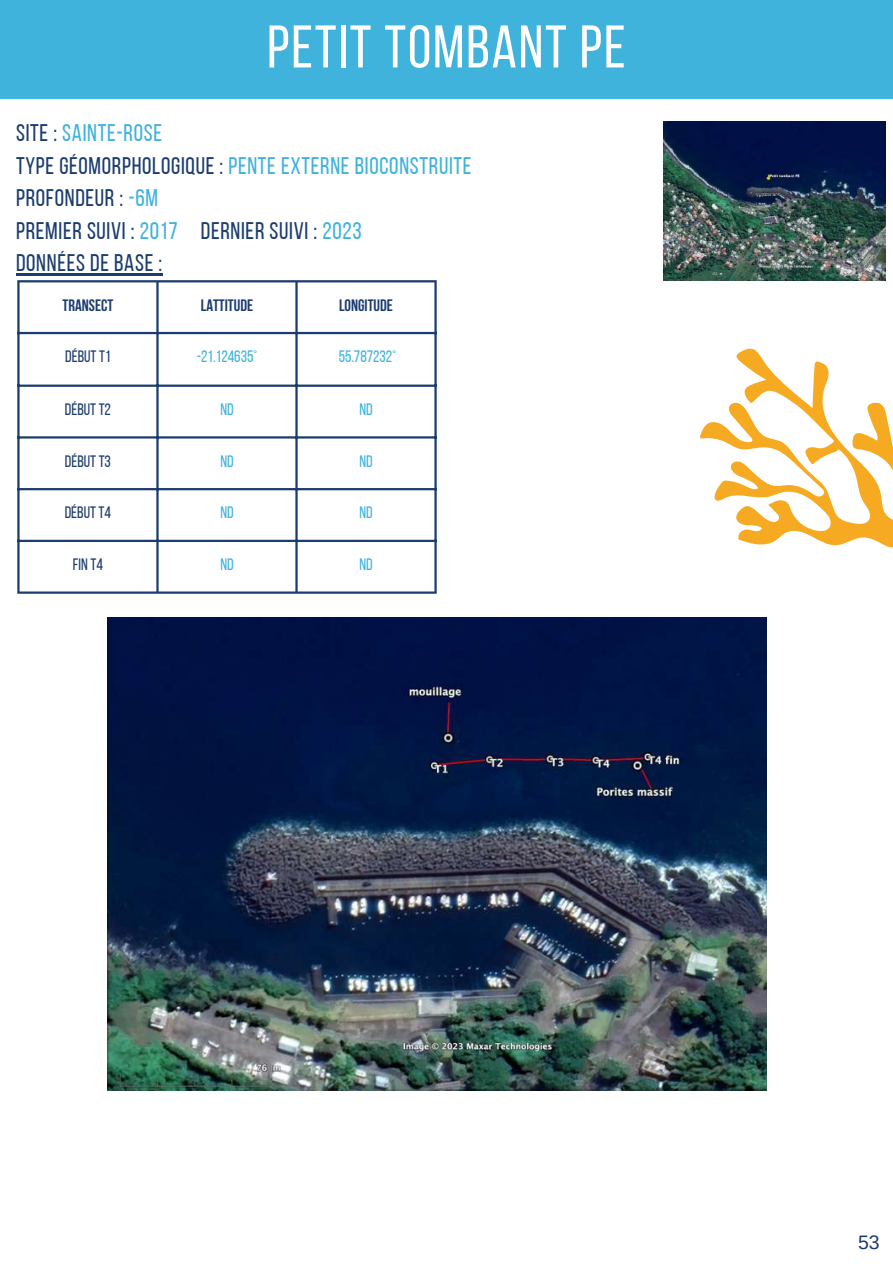
<style>
.page{position:relative;width:893px;height:1264px;background:#fff}
.page>*{position:absolute;margin:0;border:0;box-sizing:border-box;transform-origin:0 0}
.t1{font:60px "Bebas Neue";letter-spacing:.03em;color:#fff}
.t2{font:24px/32.5px "Bebas Neue";letter-spacing:.03em;color:#1b3c6e}
.t3{font:19.5px "Arimo";color:#1b3c6e}
.t4{font:16.5px "Bebas Neue";color:#3fb3db}
.t5{font:16.5px "Bebas Neue";color:#1c3c6e}
.t6{font:700 16.5px "Bebas Neue";color:#1c3c6e}
.s1{color:#3fb3db}
</style>
<div class="page">
<div style="left:0;top:0;width:892px;height:99px;background:#3fb3db"></div>
<hr style="left:17px;top:282px;width:3px;height:309px;background:#1b3c6e">
<hr style="left:156px;top:282px;width:3px;height:309px;background:#1b3c6e">
<hr style="left:295px;top:282px;width:2px;height:309px;background:#1b3c6e">
<hr style="left:434px;top:282px;width:2px;height:309px;background:#1b3c6e">
<hr style="left:17px;top:280px;width:419px;height:2px;background:#1b3c6e">
<hr style="left:17px;top:332px;width:419px;height:2px;background:#1b3c6e">
<hr style="left:17px;top:384px;width:419px;height:3px;background:#1b3c6e">
<hr style="left:17px;top:436px;width:419px;height:2px;background:#1b3c6e">
<hr style="left:17px;top:488px;width:419px;height:2px;background:#1b3c6e">
<hr style="left:17px;top:540px;width:419px;height:2px;background:#1b3c6e">
<hr style="left:17px;top:591px;width:419px;height:2px;background:#1b3c6e">
<svg style="left:700px;top:348px;width:192px;height:276px"></svg>
<img style="left:663px;top:122px;width:222px;height:158px">
<img style="left:107px;top:617px;width:659px;height:473px">
<hr style="left:16px;top:273px;width:147px;height:3px;background:#1b3c6e">
<h1 class="t1" style="left:267px;top:22px;width:360px">PETIT TOMBANT PE</h1>
<p class="t2" style="left:16px;top:119px;width:457px">SITE : <span class="s1">SAINTE-ROSE<br></span>TYPE GÉOMORPHOLOGIQUE : <span class="s1">PENTE EXTERNE BIOCONSTRUITE<br></span>PROFONDEUR : <span class="s1">-6M<br></span>PREMIER SUIVI : <span class="s1">2017</span> DERNIER SUIVI : <span class="s1">2023<br></span>DONNÉES DE BASE :</p>
<p class="t6" style="left:63px;top:298px;width:52px">TRANSECT</p>
<p class="t6" style="left:201px;top:298px;width:54px">LATTITUDE</p>
<p class="t6" style="left:339px;top:298px;width:55px">LONGITUDE</p>
<p class="t5" style="left:65px;top:350px;width:47px">DÉBUTT1</p>
<p class="t4" style="left:197px;top:350px;width:62px">-21.124635°</p>
<p class="t4" style="left:338px;top:350px;width:59px">55.787232°</p>
<p class="t5" style="left:65px;top:402px;width:48px">DÉBUTT2</p>
<p class="t4" style="left:220px;top:402px;width:15px">ND</p>
<p class="t4" style="left:359px;top:402px;width:15px">ND</p>
<p class="t5" style="left:65px;top:454px;width:48px">DÉBUTT3</p>
<p class="t4" style="left:220px;top:454px;width:15px">ND</p>
<p class="t4" style="left:359px;top:454px;width:15px">ND</p>
<p class="t5" style="left:65px;top:506px;width:48px">DÉBUTT4</p>
<p class="t4" style="left:220px;top:506px;width:15px">ND</p>
<p class="t4" style="left:359px;top:506px;width:15px">ND</p>
<p class="t5" style="left:73px;top:557px;width:32px">FIN T4</p>
<p class="t4" style="left:220px;top:557px;width:15px">ND</p>
<p class="t4" style="left:359px;top:557px;width:15px">ND</p>
<p class="t3" style="left:858px;top:1231px;width:23px">53</p>
</div>
